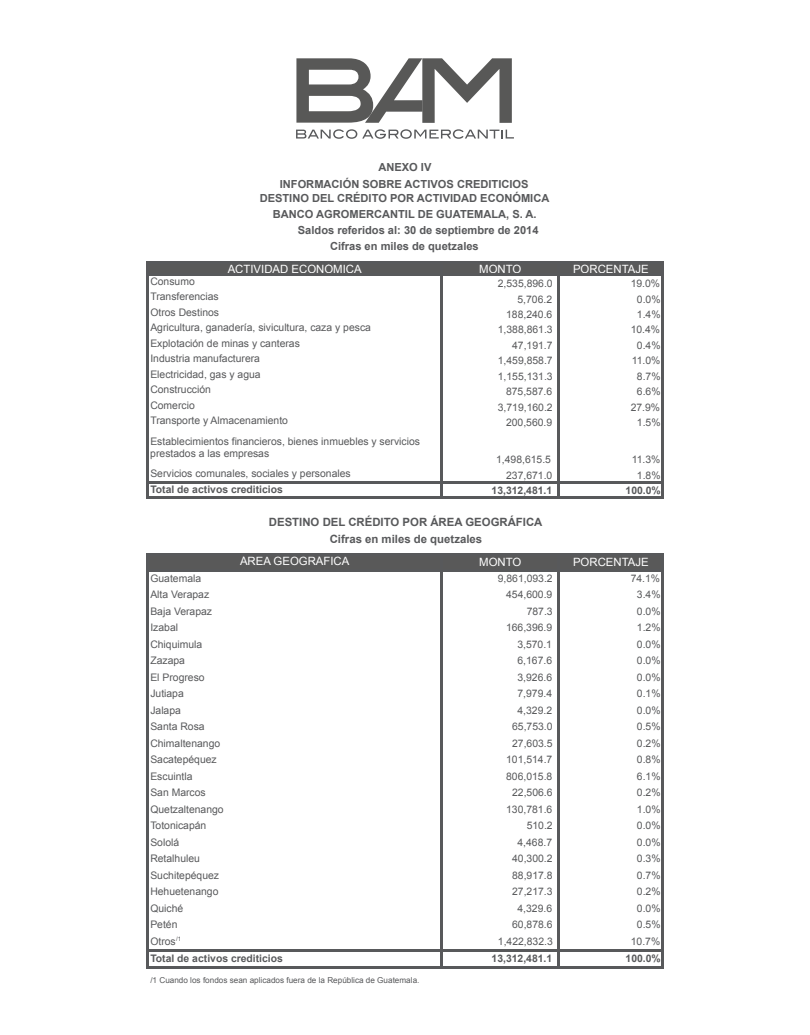
<style>
.page{position:relative;width:810px;height:1035px;background:#fff}
.page>*{position:absolute;margin:0;border:0;box-sizing:border-box;transform-origin:0 0}
.t1{font:11.38px "Arial";color:#fff}
.t2{font:700 11.38px/16.5px "Arial";color:#58595b;text-align:center}
.t3{font:700 11.12px/14.1px "Arial";color:#58595b;text-align:center}
.t4{font:10.38px/16.5px "Arial";color:#58595b}
.t5{font:700 10.38px "Arial";color:#58595b}
.t6{font:8.12px "Arial";color:#58595b}
</style>
<div class="page">
<svg style="left:296px;top:58px;width:216px;height:65px"></svg>
<svg style="left:296px;top:129px;width:218px;height:10px"></svg>
<div style="left:147px;top:263px;width:517px;height:12px;background:#595959"></div>
<div style="left:147px;top:555px;width:517px;height:16px;background:#595959"></div>
<hr style="left:146px;top:262px;width:2px;height:237px;background:#58595b">
<hr style="left:440px;top:264px;width:2px;height:235px;background:#58595b">
<hr style="left:558px;top:264px;width:2px;height:235px;background:#58595b">
<hr style="left:662px;top:264px;width:2px;height:235px;background:#58595b">
<hr style="left:146px;top:554px;width:2px;height:415px;background:#58595b">
<hr style="left:440px;top:556px;width:2px;height:413px;background:#58595b">
<hr style="left:558px;top:556px;width:2px;height:413px;background:#58595b">
<hr style="left:662px;top:556px;width:2px;height:413px;background:#58595b">
<hr style="left:148px;top:262px;width:516px;height:2px;background:#58595b">
<hr style="left:148px;top:481px;width:516px;height:2px;background:#58595b">
<hr style="left:148px;top:497px;width:516px;height:2px;background:#58595b">
<hr style="left:148px;top:554px;width:516px;height:2px;background:#58595b">
<hr style="left:148px;top:949px;width:516px;height:2px;background:#58595b">
<hr style="left:148px;top:967px;width:516px;height:2px;background:#58595b">
<p class="t3" style="left:378px;top:161px;width:55px">ANEXO IV</p>
<p class="t3" style="left:260px;top:177px;width:291px">INFORMACIÓN SOBRE ACTIVOS CREDITICIOS<br>DESTINO DEL CRÉDITO POR ACTIVIDAD ECONÓMICA</p>
<p class="t3" style="left:273px;top:207px;width:265px">BANCO AGROMERCANTIL DE GUATEMALA, S. A.</p>
<p class="t3" style="left:298px;top:223px;width:242px">Saldos referidos al: 30 de septiembre de 2014</p>
<p class="t3" style="left:330px;top:239px;width:150px">Cifras en miles de quetzales</p>
<p class="t1" style="left:228px;top:262px;width:136px">ACTIVIDAD ECONÓMICA</p>
<p class="t4" style="left:150px;top:274px;width:222px;line-height:15.5px">Consumo<br>Transferencias<br>Otros Destinos<br>Agricultura, ganadería, sivicultura, caza y pesca</p>
<p class="t1" style="left:479px;top:261px;width:44px">MONTO</p>
<p class="t1" style="left:573px;top:261px;width:77px">PORCENTAJE</p>
<p class="t4" style="left:498px;top:275px;width:56px">2,535,896.0</p>
<p class="t4" style="left:631px;top:275px;width:31px">19.0%</p>
<p class="t4" style="left:517px;top:291px;width:36px">5,706.2</p>
<p class="t4" style="left:637px;top:291px;width:25px">0.0%</p>
<p class="t4" style="left:506px;top:306px;width:48px">188,240.6</p>
<p class="t4" style="left:637px;top:306px;width:25px">1.4%</p>
<p class="t4" style="left:498px;top:322px;width:56px">1,388,861.3</p>
<p class="t4" style="left:631px;top:322px;width:31px">10.4%</p>
<p class="t4" style="left:512px;top:337px;width:42px">47,191.7</p>
<p class="t4" style="left:637px;top:337px;width:25px">0.4%</p>
<p class="t4" style="left:498px;top:353px;width:56px">1,459,858.7</p>
<p class="t4" style="left:632px;top:353px;width:30px">11.0%</p>
<p class="t4" style="left:498px;top:368px;width:56px">1,155,131.3</p>
<p class="t4" style="left:637px;top:368px;width:25px">8.7%</p>
<p class="t4" style="left:506px;top:384px;width:48px">875,587.6</p>
<p class="t4" style="left:637px;top:384px;width:25px">6.6%</p>
<p class="t4" style="left:150px;top:335px;width:151px">Explotación de minas y canteras</p>
<p class="t4" style="left:150px;top:351px;width:112px;line-height:15.5px;text-align:justify">Industria manufacturera Electricidad, gas y agua Construcción</p>
<p class="t4" style="left:150px;top:410px;width:271px;line-height:20.6px">Transporte y Almacenamiento<br>Establecimientos financieros, bienes inmuebles y servicios</p>
<p class="t4" style="left:150px;top:444px;width:202px;line-height:19.6px">prestados a las empresas<br>Servicios comunales, sociales y personales</p>
<p class="t5" style="left:150px;top:483px;width:134px">Total de activos crediticios</p>
<p class="t2" style="left:269px;top:514px;width:275px">DESTINO DEL CRÉDITO POR ÁREA GEOGRÁFICA<br>Cifras en miles de quetzales</p>
<p class="t1" style="left:240px;top:554px;width:111px">ÁREA GEOGRÁFICA</p>
<p class="t4" style="left:150px;top:570px;width:52px">Guatemala</p>
<p class="t4" style="left:150px;top:397px;width:46px">Comercio</p>
<p class="t4" style="left:498px;top:399px;width:56px">3,719,160.2</p>
<p class="t4" style="left:631px;top:399px;width:31px">27.9%</p>
<p class="t4" style="left:506px;top:414px;width:48px">200,560.9</p>
<p class="t4" style="left:637px;top:414px;width:25px">1.5%</p>
<p class="t4" style="left:496px;top:452px;width:56px">1,498,615.5</p>
<p class="t4" style="left:632px;top:452px;width:30px">11.3%</p>
<p class="t4" style="left:506px;top:467px;width:48px">237,671.0</p>
<p class="t4" style="left:637px;top:467px;width:25px">1.8%</p>
<p class="t5" style="left:492px;top:484px;width:62px">13,312,481.1</p>
<p class="t5" style="left:626px;top:484px;width:37px">100.0%</p>
<p class="t1" style="left:479px;top:555px;width:44px">MONTO</p>
<p class="t1" style="left:573px;top:555px;width:77px">PORCENTAJE</p>
<p class="t4" style="left:498px;top:570px;width:56px">9,861,093.2</p>
<p class="t4" style="left:631px;top:570px;width:31px">74.1%</p>
<p class="t4" style="left:506px;top:587px;width:48px">454,600.9</p>
<p class="t4" style="left:637px;top:587px;width:25px">3.4%</p>
<p class="t4" style="left:527px;top:603px;width:27px">787.3</p>
<p class="t4" style="left:637px;top:603px;width:25px">0.0%</p>
<p class="t4" style="left:506px;top:620px;width:48px">166,396.9</p>
<p class="t4" style="left:637px;top:620px;width:25px">1.2%</p>
<p class="t4" style="left:517px;top:636px;width:36px">3,570.1</p>
<p class="t4" style="left:637px;top:636px;width:25px">0.0%</p>
<p class="t4" style="left:517px;top:653px;width:36px">6,167.6</p>
<p class="t4" style="left:637px;top:653px;width:25px">0.0%</p>
<p class="t4" style="left:517px;top:669px;width:36px">3,926.6</p>
<p class="t4" style="left:637px;top:669px;width:25px">0.0%</p>
<p class="t4" style="left:517px;top:686px;width:36px">7,979.4</p>
<p class="t4" style="left:637px;top:686px;width:25px">0.1%</p>
<p class="t4" style="left:517px;top:702px;width:36px">4,329.2</p>
<p class="t4" style="left:637px;top:702px;width:25px">0.0%</p>
<p class="t4" style="left:512px;top:719px;width:42px">65,753.0</p>
<p class="t4" style="left:637px;top:719px;width:25px">0.5%</p>
<p class="t4" style="left:512px;top:735px;width:42px">27,603.5</p>
<p class="t4" style="left:637px;top:735px;width:25px">0.2%</p>
<p class="t4" style="left:506px;top:752px;width:48px">101,514.7</p>
<p class="t4" style="left:637px;top:752px;width:25px">0.8%</p>
<p class="t4" style="left:506px;top:768px;width:48px">806,015.8</p>
<p class="t4" style="left:637px;top:768px;width:25px">6.1%</p>
<p class="t4" style="left:512px;top:785px;width:42px">22,506.6</p>
<p class="t4" style="left:637px;top:785px;width:25px">0.2%</p>
<p class="t4" style="left:506px;top:801px;width:48px">130,781.6</p>
<p class="t4" style="left:637px;top:801px;width:25px">1.0%</p>
<p class="t4" style="left:527px;top:817px;width:27px">510.2</p>
<p class="t4" style="left:637px;top:817px;width:25px">0.0%</p>
<p class="t4" style="left:517px;top:834px;width:36px">4,468.7</p>
<p class="t4" style="left:637px;top:834px;width:25px">0.0%</p>
<p class="t4" style="left:512px;top:850px;width:42px">40,300.2</p>
<p class="t4" style="left:637px;top:850px;width:25px">0.3%</p>
<p class="t4" style="left:512px;top:867px;width:42px">88,917.8</p>
<p class="t4" style="left:637px;top:867px;width:25px">0.7%</p>
<p class="t4" style="left:512px;top:883px;width:42px">27,217.3</p>
<p class="t4" style="left:637px;top:883px;width:25px">0.2%</p>
<p class="t4" style="left:517px;top:900px;width:36px">4,329.6</p>
<p class="t4" style="left:637px;top:900px;width:25px">0.0%</p>
<p class="t4" style="left:512px;top:916px;width:42px">60,878.6</p>
<p class="t4" style="left:637px;top:916px;width:25px">0.5%</p>
<p class="t4" style="left:498px;top:933px;width:56px">1,422,832.3</p>
<p class="t4" style="left:631px;top:933px;width:31px">10.7%</p>
<p class="t5" style="left:492px;top:952px;width:62px">13,312,481.1</p>
<p class="t5" style="left:626px;top:952px;width:37px">100.0%</p>
<p class="t4" style="left:150px;top:587px;width:60px">Alta Verapaz</p>
<p class="t4" style="left:150px;top:603px;width:71px">Baja Verapaz<br>Izabal<br>Chiquimula<br>Zazapa<br>El Progreso<br>Jutiapa<br>Jalapa<br>Santa Rosa<br>Chimaltenango<br>Sacatepéquez<br>Escuintla</p>
<p class="t4" style="left:150px;top:785px;width:57px">San Marcos</p>
<p class="t4" style="left:150px;top:801px;width:75px">Quetzaltenango<br>Totonicapán<br>Sololá<br>Retalhuleu<br>Suchitepéquez<br>Hehuetenango</p>
<p class="t4" style="left:150px;top:900px;width:34px">Quiché<br>Petén<br>Otros<sup>/1</sup></p>
<p class="t5" style="left:150px;top:952px;width:134px">Total de activos crediticios</p>
<p class="t6" style="left:150px;top:975px;width:271px">/1 Cuando los fondos sean aplicados fuera de la República de Guatemala.</p>
</div>
